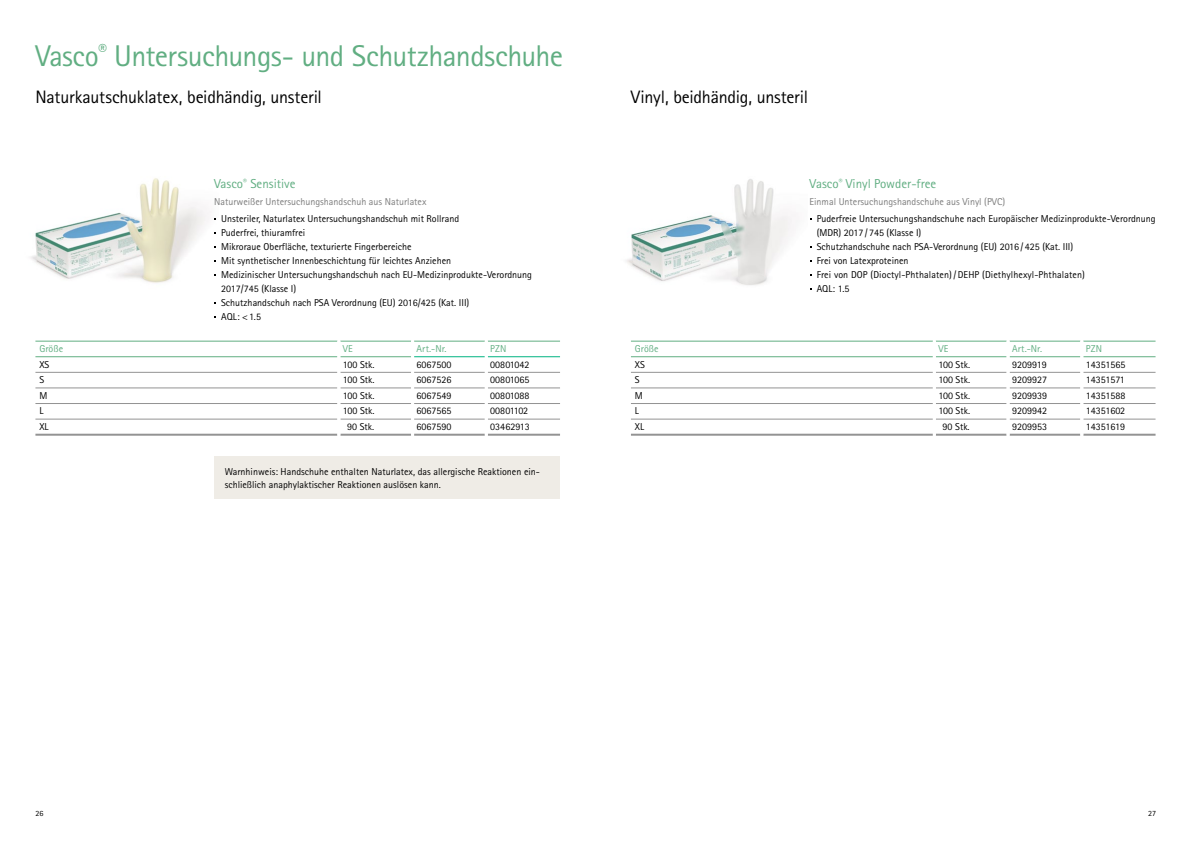
<style>
.page{position:relative;width:1191px;height:842px;background:#fff}
.page>*{position:absolute;margin:0;border:0;box-sizing:border-box;transform-origin:0 0}
.t1{font:30px "Rotis Sans Serif Pro";letter-spacing:-.02em;color:#61ae82}
.t2{font:18px "Rotis Sans Serif Pro";letter-spacing:-.015em;color:#000}
.t3{font:13px "Rotis Sans Serif Pro";color:#61ae82}
.t4{font:10px/14px "Rotis Sans Serif Pro";color:#000}
.t5{font:10px "Rotis Sans Serif Pro";color:#7c7c7c}
.t6{font:10px "Rotis Sans Serif Pro";letter-spacing:.01em;color:#61ae82}
.t7{font:10px "Rotis Sans Serif Pro";letter-spacing:-.02em;color:#000}
.t8{font:8px "Rotis Sans Serif Pro";color:#000}
</style>
<div class="page">
<img style="left:626px;top:179px;width:166px;height:106px">
<hr style="left:631px;top:372px;width:302px;height:1px;background:#939393">
<hr style="left:936px;top:372px;width:70px;height:1px;background:#939393">
<hr style="left:1009px;top:372px;width:71px;height:1px;background:#939393">
<hr style="left:1083px;top:372px;width:72px;height:1px;background:#939393">
<hr style="left:631px;top:388px;width:302px;height:1px;background:#939393">
<hr style="left:936px;top:388px;width:70px;height:1px;background:#939393">
<hr style="left:1009px;top:388px;width:71px;height:1px;background:#939393">
<hr style="left:1083px;top:388px;width:72px;height:1px;background:#939393">
<hr style="left:631px;top:403px;width:302px;height:1px;background:#939393">
<hr style="left:936px;top:403px;width:70px;height:1px;background:#939393">
<hr style="left:1009px;top:403px;width:71px;height:1px;background:#939393">
<hr style="left:1083px;top:403px;width:72px;height:1px;background:#939393">
<hr style="left:631px;top:419px;width:302px;height:1px;background:#939393">
<hr style="left:936px;top:419px;width:70px;height:1px;background:#939393">
<hr style="left:1009px;top:419px;width:71px;height:1px;background:#939393">
<hr style="left:1083px;top:419px;width:72px;height:1px;background:#939393">
<hr style="left:631px;top:341px;width:302px;height:1px;background:#61ae82">
<hr style="left:936px;top:341px;width:70px;height:1px;background:#61ae82">
<hr style="left:1009px;top:341px;width:71px;height:1px;background:#61ae82">
<hr style="left:1083px;top:341px;width:72px;height:1px;background:#61ae82">
<hr style="left:631px;top:356px;width:302px;height:1px;background:#61ae82">
<hr style="left:936px;top:356px;width:70px;height:1px;background:#61ae82">
<hr style="left:1009px;top:356px;width:71px;height:1px;background:#61ae82">
<hr style="left:1083px;top:356px;width:72px;height:1px;background:#61ae82">
<hr style="left:631px;top:434px;width:302px;height:2px;background:#939393">
<hr style="left:936px;top:434px;width:70px;height:2px;background:#939393">
<hr style="left:1009px;top:434px;width:71px;height:2px;background:#939393">
<hr style="left:1083px;top:434px;width:72px;height:2px;background:#939393">
<hr style="left:35px;top:372px;width:302px;height:1px;background:#939393">
<hr style="left:340px;top:372px;width:71px;height:1px;background:#939393">
<hr style="left:414px;top:372px;width:71px;height:1px;background:#939393">
<hr style="left:35px;top:388px;width:302px;height:1px;background:#939393">
<hr style="left:340px;top:388px;width:71px;height:1px;background:#939393">
<hr style="left:414px;top:388px;width:71px;height:1px;background:#939393">
<hr style="left:35px;top:403px;width:302px;height:1px;background:#939393">
<hr style="left:340px;top:403px;width:71px;height:1px;background:#939393">
<hr style="left:414px;top:403px;width:71px;height:1px;background:#939393">
<hr style="left:35px;top:419px;width:302px;height:1px;background:#939393">
<hr style="left:340px;top:419px;width:71px;height:1px;background:#939393">
<hr style="left:414px;top:419px;width:71px;height:1px;background:#939393">
<hr style="left:414px;top:356px;width:71px;height:1px;background:#00b482">
<hr style="left:488px;top:372px;width:72px;height:1px;background:#939393">
<hr style="left:488px;top:388px;width:72px;height:1px;background:#939393">
<hr style="left:488px;top:403px;width:72px;height:1px;background:#939393">
<hr style="left:488px;top:419px;width:72px;height:1px;background:#939393">
<hr style="left:35px;top:341px;width:302px;height:1px;background:#61ae82">
<hr style="left:340px;top:341px;width:71px;height:1px;background:#61ae82">
<hr style="left:414px;top:341px;width:71px;height:1px;background:#61ae82">
<hr style="left:488px;top:356px;width:72px;height:1px;background:#00b482">
<hr style="left:488px;top:341px;width:72px;height:1px;background:#61ae82">
<hr style="left:35px;top:356px;width:302px;height:1px;background:#61ae82">
<hr style="left:340px;top:356px;width:71px;height:1px;background:#61ae82">
<hr style="left:35px;top:434px;width:302px;height:2px;background:#939393">
<hr style="left:340px;top:434px;width:71px;height:2px;background:#939393">
<hr style="left:414px;top:434px;width:71px;height:2px;background:#939393">
<hr style="left:488px;top:434px;width:72px;height:2px;background:#939393">
<img style="left:30px;top:178px;width:186px;height:105px">
<div style="left:214px;top:456px;width:346px;height:43px;background:#efece6"></div>
<h1 class="t1" style="left:35px;top:38px;width:529px">Vasco<sup>®</sup> Untersuchungs- und Schutzhandschuhe</h1>
<h2 class="t2" style="left:35px;top:86px;width:288px">Naturkautschuklatex, beidhändig, unsteril</h2>
<h2 class="t2" style="left:631px;top:86px;width:179px">Vinyl, beidhändig, unsteril</h2>
<h3 class="t3" style="left:214px;top:176px;width:83px">Vasco<sup>®</sup> Sensitive</h3>
<p class="t5" style="left:214px;top:196px;width:214px">Naturweißer Untersuchungshandschuh aus Naturlatex</p>
<p class="t4" style="left:221px;top:212px;width:312px">Unsteriler, Naturlatex Untersuchungshandschuh mit Rollrand<br>Puderfrei, thiuramfrei<br>Mikroraue Oberfläche, texturierte Fingerbereiche<br>Mit synthetischer Innenbeschichtung für leichtes Anziehen<br>Medizinischer Untersuchungshandschuh nach EU-Medizinprodukte-Verordnung 2017/745 (Klasse I)<br>Schutzhandschuh nach PSA Verordnung (EU) 2016/425 (Kat. III)<br>AQL: &lt;1.5</p>
<p class="t6" style="left:39px;top:343px;width:25px">Größe</p>
<p class="t6" style="left:343px;top:343px;width:12px">VE</p>
<p class="t6" style="left:416px;top:343px;width:31px">Art.-Nr.</p>
<p class="t6" style="left:490px;top:343px;width:18px">PZN</p>
<p class="t4" style="left:39px;top:357px;width:11px">XS</p>
<p class="t4" style="left:343px;top:357px;width:33px">100 Stk.</p>
<p class="t4" style="left:416px;top:357px;width:36px">6067500</p>
<p class="t4" style="left:490px;top:357px;width:41px">00801042</p>
<p class="t4" style="left:39px;top:373px;width:6px">S</p>
<p class="t4" style="left:343px;top:373px;width:33px">100 Stk.</p>
<p class="t4" style="left:416px;top:373px;width:36px">6067526</p>
<p class="t4" style="left:490px;top:373px;width:41px">00801065</p>
<p class="t4" style="left:39px;top:388px;width:9px">M</p>
<p class="t4" style="left:343px;top:388px;width:33px">100 Stk.</p>
<p class="t4" style="left:416px;top:388px;width:36px">6067549</p>
<p class="t4" style="left:490px;top:388px;width:41px">00801088</p>
<p class="t4" style="left:39px;top:404px;width:6px">L</p>
<p class="t4" style="left:343px;top:404px;width:33px">100 Stk.</p>
<p class="t4" style="left:416px;top:404px;width:36px">6067565</p>
<p class="t7" style="left:490px;top:405px;width:39px">00801102</p>
<p class="t4" style="left:39px;top:420px;width:11px">XL</p>
<p class="t4" style="left:347px;top:420px;width:29px">90 Stk.</p>
<p class="t4" style="left:416px;top:420px;width:36px">6067590</p>
<p class="t4" style="left:490px;top:420px;width:41px">03462913</p>
<p class="t4" style="left:225px;top:465px;width:317px;line-height:13px">Warnhinweis: Handschuhe enthalten Naturlatex, das allergische Reaktionen ein&shy;schließlich anaphylaktischer Reaktionen auslösen kann.</p>
<h3 class="t3" style="left:809px;top:176px;width:128px">Vasco<sup>®</sup> Vinyl Powder-free</h3>
<p class="t5" style="left:809px;top:196px;width:197px">Einmal Untersuchungshandschuhe aus Vinyl (PVC)</p>
<p class="t4" style="left:816px;top:212px;width:340px">Puderfreie Untersuchungshandschuhe nach Europäischer Medizinprodukte-Verordnung (MDR) 2017/ 745 (Klasse I)<br>Schutzhandschuhe nach PSA-Verordnung (EU) 2016 / 425 (Kat. III)<br>Frei von Latexproteinen<br>Frei von DOP (Dioctyl-Phthalaten)/ DEHP (Diethylhexyl-Phthalaten)<br>AQL: 1.5</p>
<p class="t6" style="left:635px;top:343px;width:25px">Größe</p>
<p class="t6" style="left:938px;top:343px;width:12px">VE</p>
<p class="t6" style="left:1012px;top:343px;width:31px">Art.-Nr.</p>
<p class="t6" style="left:1085px;top:343px;width:18px">PZN</p>
<p class="t4" style="left:635px;top:357px;width:11px">XS</p>
<p class="t4" style="left:938px;top:357px;width:33px">100 Stk.</p>
<p class="t4" style="left:1012px;top:357px;width:36px">9209919</p>
<p class="t4" style="left:1085px;top:357px;width:41px">14351565</p>
<p class="t4" style="left:635px;top:373px;width:6px">S</p>
<p class="t4" style="left:938px;top:373px;width:33px">100 Stk.</p>
<p class="t4" style="left:1012px;top:373px;width:36px">9209927</p>
<p class="t4" style="left:1085px;top:373px;width:40px">14351571</p>
<p class="t4" style="left:635px;top:388px;width:9px">M</p>
<p class="t4" style="left:938px;top:388px;width:33px">100 Stk.</p>
<p class="t4" style="left:1012px;top:388px;width:36px">9209939</p>
<p class="t4" style="left:1085px;top:388px;width:41px">14351588</p>
<p class="t4" style="left:635px;top:404px;width:6px">L</p>
<p class="t4" style="left:938px;top:404px;width:33px">100 Stk.</p>
<p class="t4" style="left:1012px;top:404px;width:36px">9209942</p>
<p class="t4" style="left:1085px;top:404px;width:41px">14351602</p>
<p class="t4" style="left:635px;top:420px;width:11px">XL</p>
<p class="t4" style="left:942px;top:420px;width:29px">90 Stk.</p>
<p class="t4" style="left:1012px;top:420px;width:36px">9209953</p>
<p class="t4" style="left:1085px;top:420px;width:41px">14351619</p>
<p class="t8" style="left:35px;top:809px;width:9px">26</p>
<p class="t8" style="left:1148px;top:809px;width:9px">27</p>
</div>
